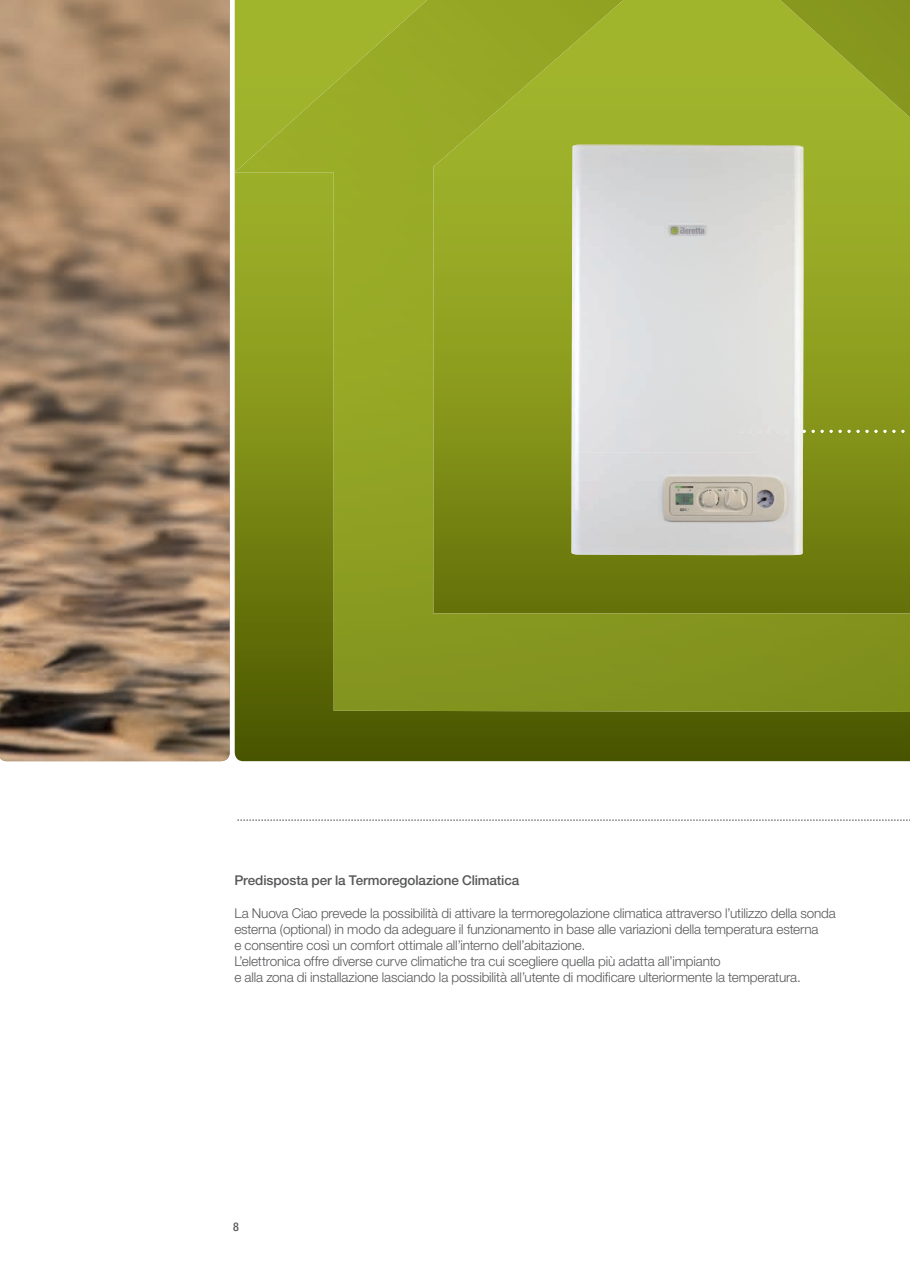
<style>
.page{position:relative;width:910px;height:1280px;background:#fff}
.page>*{position:absolute;margin:0;border:0;box-sizing:border-box;transform-origin:0 0}
.t1{font:300 13.5px/16.2px "Helvetica Neue";letter-spacing:-.01em;color:#57585a}
.t2{font:500 13.5px "Helvetica Neue";letter-spacing:-.01em;color:#57585a}
.t3{font:500 condensed 12px "Helvetica Neue";color:#57585a}
</style>
<div class="page">
<div style="left:235px;top:712px;width:675px;height:49px;background:#4d5901"></div>
<img style="left:235px;top:0;width:675px;height:712px">
<svg style="left:237px;top:819px;width:673px;height:2px"></svg>
<img style="left:571px;top:145px;width:232px;height:410px">
<svg style="left:740px;top:430px;width:170px;height:3px"></svg>
<img style="left:0;top:0;width:230px;height:761px">
<p class="t2" style="left:234px;top:872px;width:286px">Predisposta per la Termoregolazione Climatica</p>
<p class="t1" style="left:234px;top:904px;width:603px">La Nuova Ciao prevede la possibilità di attivare la termoregolazione climatica attraverso l’utilizzo della sonda esterna (optional) in modo da adeguare il funzionamento in base alle variazioni della temperatura esterna<br>e consentire così un comfort ottimale all’interno dell’abitazione.<br>L’elettronica offre diverse curve climatiche tra cui scegliere quella più adatta all’impianto<br>e alla zona di installazione lasciando la possibilità all’utente di modificare ulteriormente la temperatura.</p>
<p class="t3" style="left:233px;top:1220px;width:7px">8</p>
</div>
